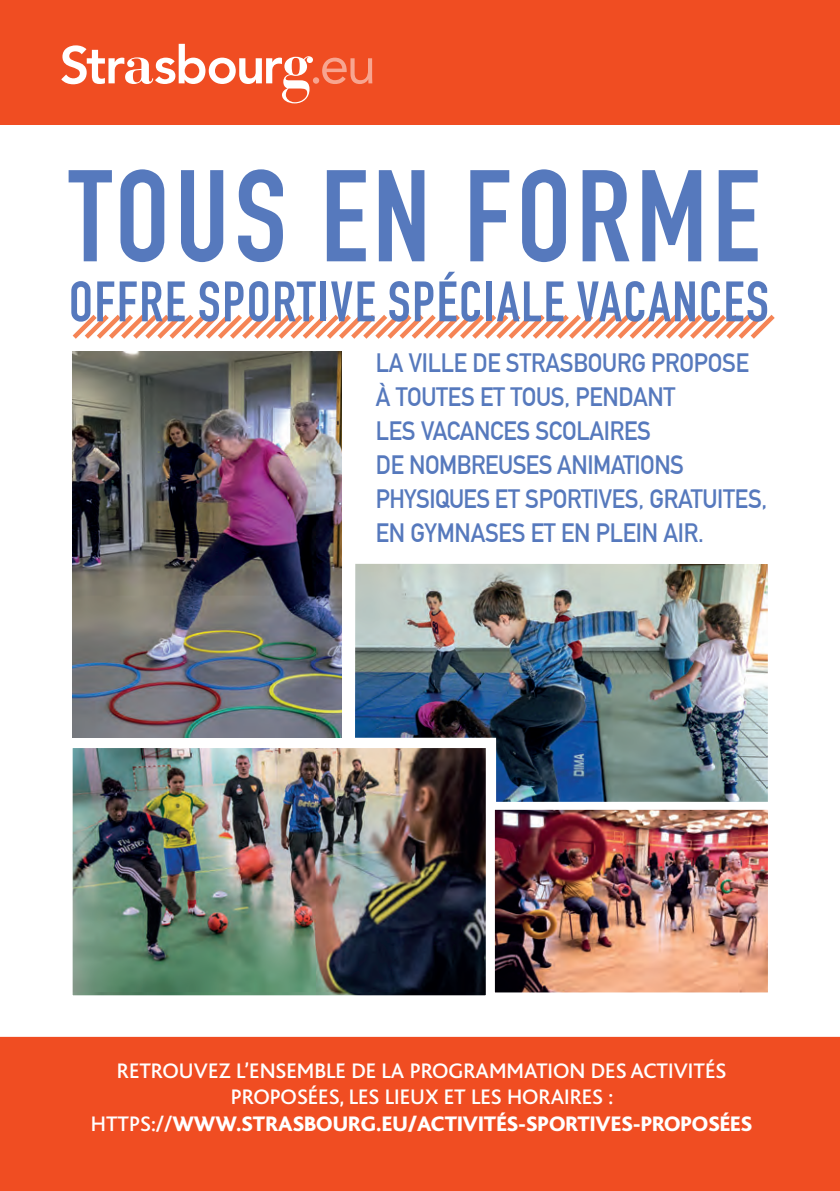
<style>
.page{position:relative;width:840px;height:1191px;background:#fff}
.page>*{position:absolute;margin:0;border:0;box-sizing:border-box;transform-origin:0 0}
.t1{font:700 128px "DIN Condensed";letter-spacing:.04em;color:#5679bd}
.t2{font:700 56px "DIN Condensed";letter-spacing:.03em;color:#5679bd}
.t3{font:700 26px/34px "DIN Alternate";letter-spacing:-.01em;color:#5679bd;scale:.92 1}
.t4{font:500 22px/26.4px "Bliss";color:#fff;text-align:center}
.s1{font-weight:800}
</style>
<div class="page">
<img style="left:355px;top:564px;width:412px;height:234px">
<img style="left:72px;top:732px;width:429px;height:264px">
<img style="left:73px;top:351px;width:268px;height:386px">
<div style="left:0;top:0;width:839px;height:125px;background:#f04d22"></div>
<div style="left:0;top:1036px;width:839px;height:155px;background:#f04d22"></div>
<svg style="left:61px;top:44px;width:311px;height:59px"></svg>
<img style="left:482px;top:798px;width:286px;height:198px">
<svg style="left:72px;top:315px;width:703px;height:24px"></svg>
<h1 class="t1" style="left:69px;top:130px;width:692px">TOUS EN FORME</h1>
<h2 class="t2" style="left:69px;top:264px;width:700px">OFFRE SPORTIVE SPÉCIALE VACANCES</h2>
<p class="t3" style="left:375px;top:344px;width:426px">LA VILLE DE STRASBOURG PROPOSE<br>À TOUTES ET TOUS, PENDANT<br>LES VACANCES SCOLAIRES<br>DE NOMBREUSES ANIMATIONS<br>PHYSIQUES ET SPORTIVES, GRATUITES,<br>EN GYMNASES ET EN PLEIN AIR.</p>
<p class="t4" style="left:91px;top:1057px;width:662px">RETROUVEZ L’ENSEMBLE DE LA PROGRAMMATION DES ACTIVITÉS<br>PROPOSÉES, LES LIEUX ET LES HORAIRES :<br>HTTPS://<span class="s1">WWW.STRASBOURG.EU/ACTIVITÉS-SPORTIVES-PROPOSÉES</span></p>
</div>
